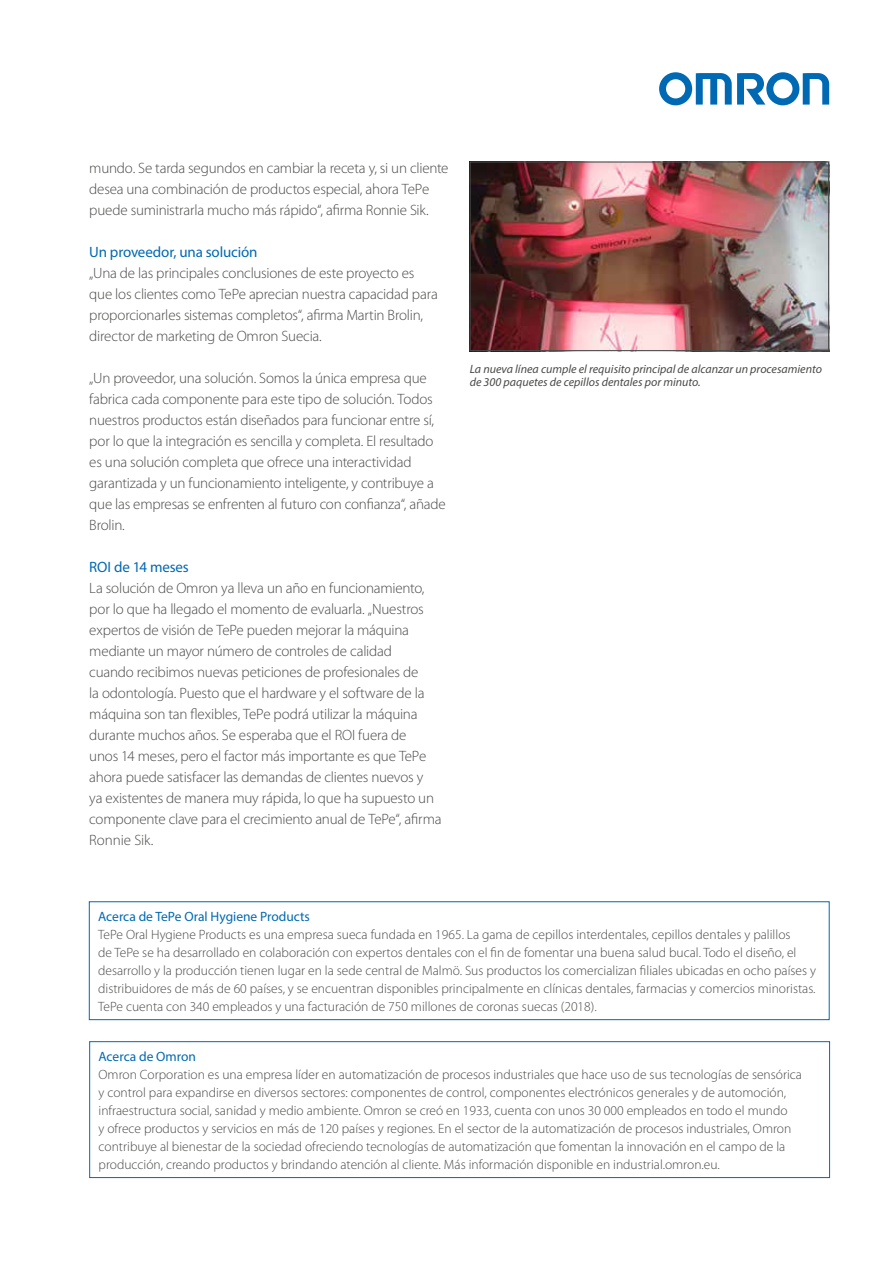
<style>
.page{position:relative;width:893px;height:1263px;background:#fff}
.page>*{position:absolute;margin:0;border:0;box-sizing:border-box;transform-origin:0 0}
.t1{font:300 15px/21px "Myriad Pro";letter-spacing:-.015em;color:#4a4a49}
.t2{font:15px "Myriad Pro";letter-spacing:-.01em;color:#0069b4}
.t3{font:300 13.5px/18px "Myriad Pro";color:#4a4a49}
.t4{font:13.5px "Myriad Pro";color:#0069b4}
.t5{font:italic 12px/13.5px "Myriad Pro";color:#4a4a49}
</style>
<div class="page">
<svg style="left:659px;top:72px;width:170px;height:33px"></svg>
<img style="left:472px;top:164px;width:355px;height:185px">
<div style="left:470px;top:162px;width:359px;height:189px;border:1px solid #4a4a49"></div>
<div style="left:89px;top:1041px;width:741px;height:137px;border:1px solid #0069b4"></div>
<div style="left:89px;top:901px;width:741px;height:119px;border:1px solid #0069b4"></div>
<p class="t1" style="left:89px;top:158px;width:361px">mundo. Se tarda segundos en cambiar la receta y, si un cliente desea una combinación de productos especial, ahora TePe puede suministrarla mucho más rápido“, afirma Ronnie Sik.</p>
<p class="t2" style="left:89px;top:243px;width:170px">Un proveedor, una solución</p>
<p class="t1" style="left:89px;top:263px;width:350px">„Una de las principales conclusiones de este proyecto es que los clientes como TePe aprecian nuestra capacidad para proporcionarles sistemas completos“, afirma Martin Brolin, director de marketing de Omron Suecia.</p>
<p class="t1" style="left:89px;top:368px;width:358px">„Un proveedor, una solución. Somos la única empresa que fabrica cada componente para este tipo de solución. Todos nuestros productos están diseñados para funcionar entre sí, por lo que la integración es sencilla y completa. El resultado es una solución completa que ofrece una interactividad garantizada y un funcionamiento inteligente, y contribuye a que las empresas se enfrenten al futuro con confianza“, añade Brolin.</p>
<p class="t2" style="left:89px;top:558px;width:101px">ROI de 14 meses</p>
<p class="t1" style="left:89px;top:578px;width:354px">La solución de Omron ya lleva un año en funcionamiento, por lo que ha llegado el momento de evaluarla. „Nuestros expertos de visión de TePe pueden mejorar la máquina mediante un mayor número de controles de calidad<br>cuando recibimos nuevas peticiones de profesionales de<br>la odontología. Puesto que el hardware y el software de la máquina son tan flexibles, TePe podrá utilizar la máquina durante muchos años. Se esperaba que el ROI fuera de<br>unos 14 meses, pero el factor más importante es que TePe ahora puede satisfacer las demandas de clientes nuevos y<br>ya existentes de manera muy rápida, lo que ha supuesto un componente clave para el crecimiento anual de TePe“, afirma Ronnie Sik.</p>
<p class="t5" style="left:470px;top:362px;width:354px">La nueva línea cumple el requisito principal de alcanzar un procesamiento de 300 paquetes de cepillos dentales por minuto.</p>
<p class="t4" style="left:98px;top:908px;width:213px">Acerca de TePe Oral Hygiene Products</p>
<p class="t3" style="left:98px;top:925px;width:719px">TePe Oral Hygiene Products es una empresa sueca fundada en 1965. La gama de cepillos interdentales, cepillos dentales y palillos<br>de TePe se ha desarrollado en colaboración con expertos dentales con el fin de fomentar una buena salud bucal. Todo el diseño, el desarrollo y la producción tienen lugar en la sede central de Malmö. Sus productos los comercializan filiales ubicadas en ocho países y distribuidores de más de 60 países, y se encuentran disponibles principalmente en clínicas dentales, farmacias y comercios minoristas.<br>TePe cuenta con 340 empleados y una facturación de 750 millones de coronas suecas (2018).</p>
<p class="t4" style="left:99px;top:1048px;width:99px">Acerca de Omron</p>
<p class="t3" style="left:99px;top:1065px;width:705px">Omron Corporation es una empresa líder en automatización de procesos industriales que hace uso de sus tecnologías de sensórica y control para expandirse en diversos sectores: componentes de control, componentes electrónicos generales y de automoción, infraestructura social, sanidad y medio ambiente. Omron se creó en 1933, cuenta con unos 30 000 empleados en todo el mundo<br>y ofrece productos y servicios en más de 120 países y regiones. En el sector de la automatización de procesos industriales, Omron contribuye al bienestar de la sociedad ofreciendo tecnologías de automatización que fomentan la innovación en el campo de la producción, creando productos y brindando atención al cliente. Más información disponible en industrial.omron.eu.</p>
</div>
